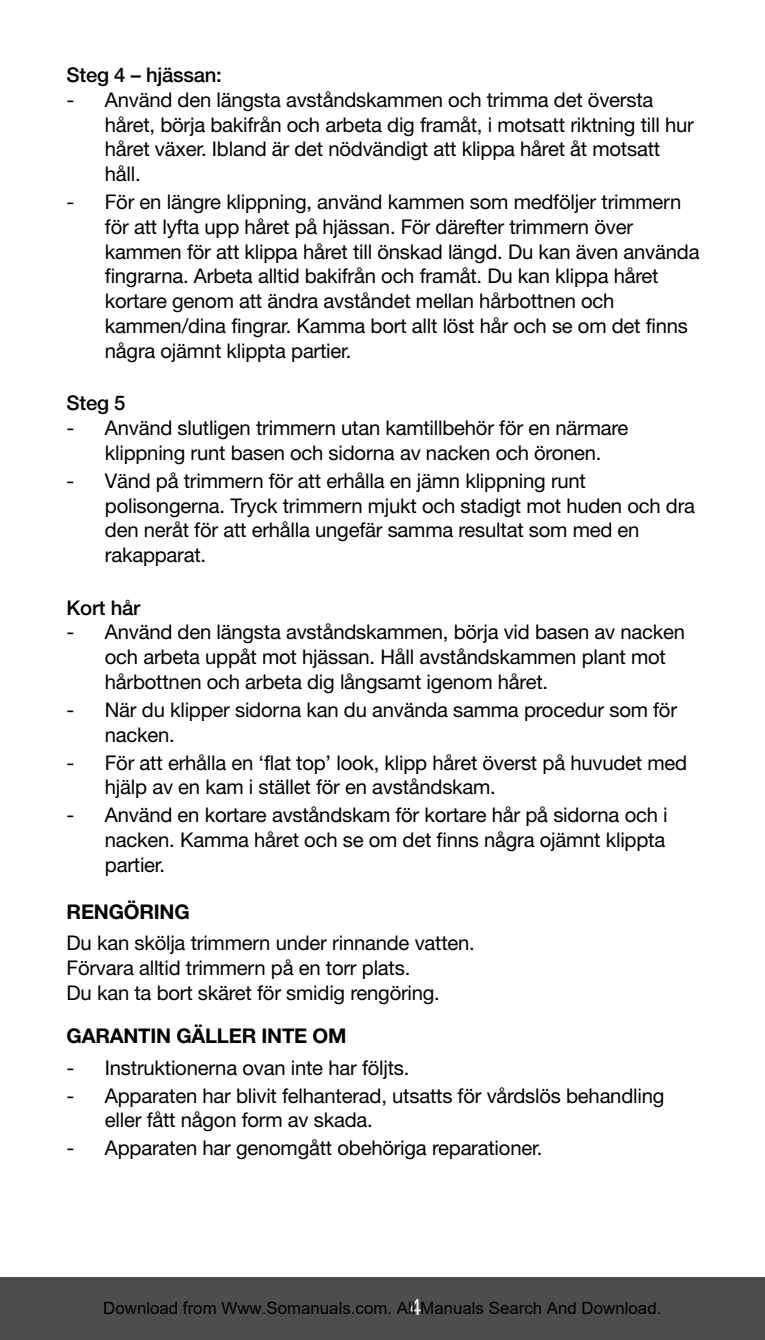
<style>
.page{position:relative;width:765px;height:1340px;background:#fff}
.page>*{position:absolute;margin:0;border:0;box-sizing:border-box;transform-origin:0 0}
.t1{font:22.5px "Helvetica Neue";color:#fff}
.t2{font:20.25px/24.8px "Helvetica Neue";letter-spacing:-.01em;color:#000}
.t3{font:700 20.25px "Helvetica Neue";letter-spacing:-.01em;color:#000}
.t4{font:500 20.25px "Helvetica Neue";letter-spacing:-.01em;color:#000}
.t5{font:16.88px "Arial";color:#000}
</style>
<div class="page">
<div style="left:0;top:1277px;width:764px;height:63px;background:#4d4d4d"></div>
<p class="t4" style="left:67px;top:68px;width:157px">Steg 4 – hjässan:</p>
<p class="t2" style="left:105px;top:89px;width:590px;text-indent:-38px">- Använd den längsta avståndskammen och trimma det översta håret, börja bakifrån och arbeta dig framåt, i motsatt riktning till hur håret växer. Ibland är det nödvändigt att klippa håret åt motsatt håll.</p>
<p class="t2" style="left:105px;top:191px;width:596px;text-indent:-38px">- För en längre klippning, använd kammen som medföljer trimmern för att lyfta upp håret på hjässan. För därefter trimmern över kammen för att klippa håret till önskad längd. Du kan även använda fingrarna. Arbeta alltid bakifrån och framåt. Du kan klippa håret kortare genom att ändra avståndet mellan hårbottnen och kammen/dina fingrar. Kamma bort allt löst hår och se om det finns några ojämnt klippta partier.</p>
<p class="t4" style="left:67px;top:396px;width:60px">Steg 5</p>
<p class="t2" style="left:67px;top:417px;width:563px;text-align:center">- Använd slutligen trimmern utan kamtillbehör för en närmare klippning runt basen och sidorna av nacken och öronen.</p>
<p class="t2" style="left:105px;top:470px;width:591px;text-indent:-38px">- Vänd på trimmern för att erhålla en jämn klippning runt polisongerna. Tryck trimmern mjukt och stadigt mot huden och dra den neråt för att erhålla ungefär samma resultat som med en rakapparat.</p>
<p class="t4" style="left:67px;top:600px;width:75px">Kort hår</p>
<p class="t2" style="left:105px;top:622px;width:581px;text-indent:-38px">- Använd den längsta avståndskammen, börja vid basen av nacken och arbeta uppåt mot hjässan. Håll avståndskammen plant mot hårbottnen och arbeta dig långsamt igenom håret.</p>
<p class="t2" style="left:105px;top:699px;width:573px;text-indent:-38px">- När du klipper sidorna kan du använda samma procedur som för nacken.</p>
<p class="t2" style="left:105px;top:752px;width:583px;text-indent:-38px">- För att erhålla en ‘flat top’ look, klipp håret överst på huvudet med hjälp av en kam i stället för en avståndskam.</p>
<p class="t2" style="left:105px;top:805px;width:564px;text-indent:-38px">- Använd en kortare avståndskam för kortare hår på sidorna och i nacken. Kamma håret och se om det finns några ojämnt klippta partier.</p>
<p class="t3" style="left:67px;top:904px;width:125px">RENGÖRING</p>
<p class="t2" style="left:67px;top:932px;width:409px">Du kan skölja trimmern under rinnande vatten.<br>Förvara alltid trimmern på en torr plats.<br>Du kan ta bort skäret för smidig rengöring.</p>
<p class="t3" style="left:67px;top:1029px;width:281px">GARANTIN GÄLLER INTE OM</p>
<p class="t2" style="left:67px;top:1057px;width:344px">- Instruktionerna ovan inte har följts.</p>
<p class="t2" style="left:105px;top:1085px;width:560px;text-indent:-38px">- Apparaten har blivit felhanterad, utsatts för vårdslös behandling eller fått någon form av skada.</p>
<p class="t2" style="left:67px;top:1137px;width:477px">- Apparaten har genomgått obehöriga reparationer.</p>
<p class="t1" style="left:409px;top:1299px;width:14px">4</p>
<p class="t5" style="left:103px;top:1298px;width:559px">Download from Www.Somanuals.com. All Manuals Search And Download.</p>
</div>
